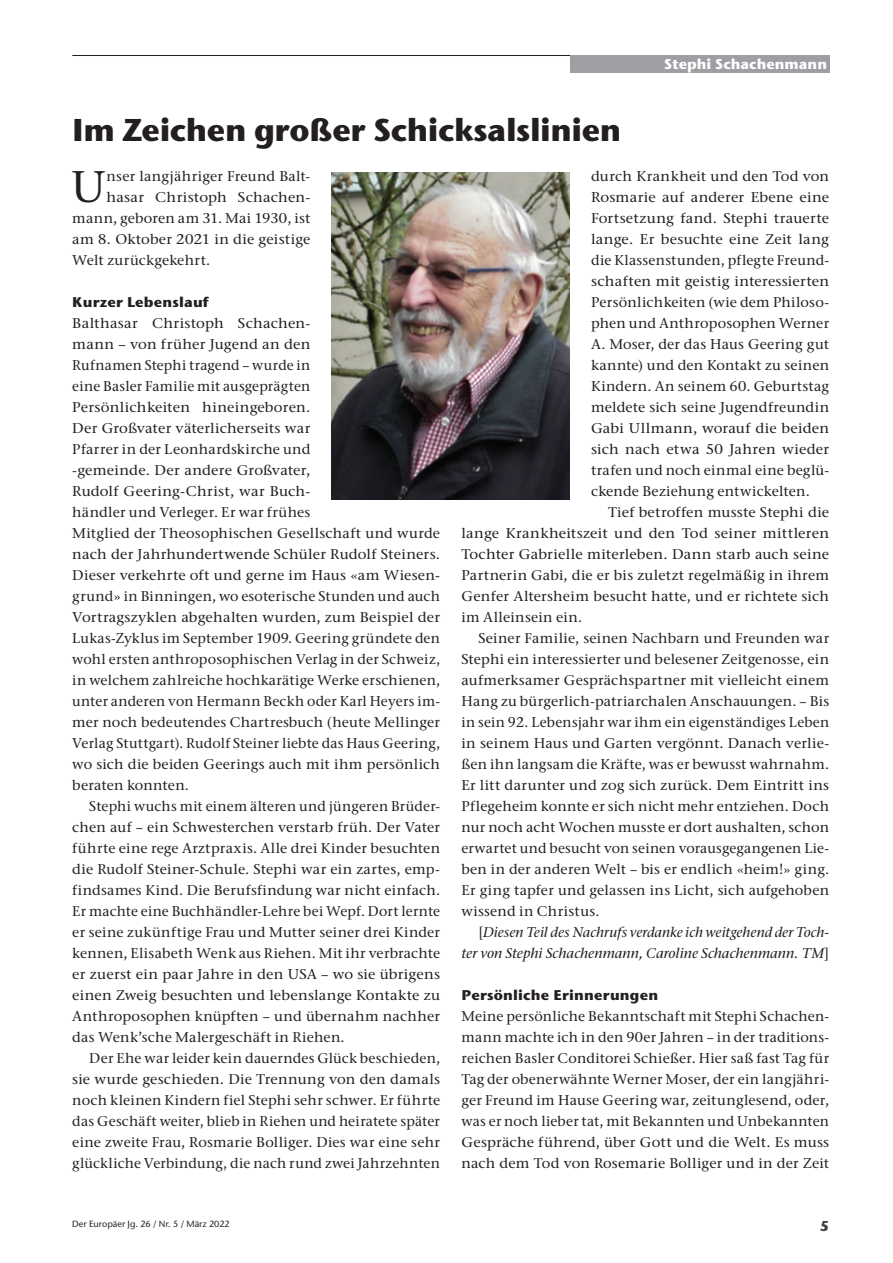
<style>
.page{position:relative;width:893px;height:1263px;background:#fff}
.page>*{position:absolute;margin:0;border:0;box-sizing:border-box;transform-origin:0 0}
.fließtext_initiale_9{font:500 44.1px "Stone Ser ITC Std";color:#231f20}
.titel{font:700 31.5px "Stone Sans ITC Std";letter-spacing:-.015em;color:#231f20}
.Seitenheadline_in_gr{font:700 14.25px "Stone Sans ITC Std";color:#fff}
.t1{font:700 14.25px "Stone Sans ITC Std";color:#3e3e3f}
.fließtext_einzug_9_4{font:500 14.1px/21px "Stone Ser ITC Std";letter-spacing:.02em;color:#231f20;text-align:justify}
.fließtext_9_4{font:500 14.1px/21px "Stone Ser ITC Std";letter-spacing:.01em;color:#231f20;scale:1.05 1}
.fließtext_einzug_9_4-2{font:500 14.1px/21px "Stone Ser ITC Std";letter-spacing:.02em;color:#231f20;text-align:justify;scale:1.04 1}
.fließtext_9_4-2{font:500 14.1px/21px "Stone Ser ITC Std";letter-spacing:.01em;color:#231f20;text-align:justify}
.fließtext_einzug_9_4-3{font:italic 500 14.1px/21px "Stone Ser ITC Std";letter-spacing:.005em;color:#231f20;text-align:right}
.fließtext_initiale_9-2{font:500 14.1px "Stone Ser ITC Std";letter-spacing:.015em;color:#231f20}
.zwischenüberschrift{font:700 14.1px "Stone Sans ITC Std";letter-spacing:.01em;color:#231f20}
.fließtext_initiale_9-3{font:500 14.1px "Stone Ser ITC Std";letter-spacing:.015em;color:#231f20;scale:1.04 1}
.fließtext_initiale_9-4{font:500 14.1px "Stone Ser ITC Std";letter-spacing:.015em;color:#231f20;scale:1.05 1}
.t2{font:500 9px "Stone Sans ITC Std";color:#231f20}
.s1{font-style:normal}
</style>
<div class="page">
<hr style="left:72px;top:55px;width:757px;height:1px;background:#231f20">
<div style="left:570px;top:56px;width:259px;height:17px;background:#9d9fa2"></div>
<img style="left:332px;top:172px;width:238px;height:327px">
<p class="Seitenheadline_in_gr" style="left:664px;top:55px;width:164px">Stephi Schachenmann</p>
<p class="titel" style="left:72px;top:110px;width:551px">Im Zeichen großer Schicksalslinien</p>
<p class="fließtext_initiale_9" style="left:71px;top:160px;width:37px">U</p>
<p class="fließtext_initiale_9-2" style="left:107px;top:168px;width:205px">nser langjähriger Freund Balt-</p>
<p class="fließtext_einzug_9_4-2" style="left:591px;top:166px;width:230px">durch Krankheit und den Tod von Rosmarie auf anderer Ebene eine Fortsetzung fand. Stephi trauerte lange. Er besuchte eine Zeit lang die Klassenstunden, pflegte Freund&shy;schaften mit geistig interessierten Persönlichkeiten (wie dem Philoso&shy;phen und Anthroposophen Werner A. Moser, der das Haus Geering gut kannte) und den Kontakt zu seinen Kindern. An seinem 60. Geburtstag meldete sich seine Jugendfreundin Gabi Ullmann, worauf die beiden sich nach etwa 50 Jahren wieder trafen und noch einmal eine beglü&shy;ckende Beziehung entwickelten.</p>
<p class="fließtext_einzug_9_4-2" style="left:461px;top:502px;width:355px;text-indent:147px">Tief betroffen musste Stephi die lange Krankheitszeit und den Tod seiner mittleren Tochter Gabrielle miterleben. Dann starb auch seine Partnerin Gabi, die er bis zuletzt regelmäßig in ihrem Genfer Altersheim besucht hatte, und er richtete sich im Alleinsein ein.</p>
<p class="fließtext_einzug_9_4" style="left:461px;top:628px;width:369px;text-indent:17px">Seiner Familie, seinen Nachbarn und Freunden war Stephi ein interessierter und belesener Zeitgenosse, ein aufmerksamer Gesprächspartner mit vielleicht einem Hang zu bürgerlich-patriarchalen Anschauungen. – Bis in sein 92. Lebensjahr war ihm ein eigenständiges Leben in seinem Haus und Garten vergönnt. Danach verlie&shy;ßen ihn langsam die Kräfte, was er bewusst wahrnahm.<br>Er litt darunter und zog sich zurück. Dem Eintritt ins Pflegeheim konnte er sich nicht mehr entziehen. Doch nur noch acht Wochen musste er dort aushalten, schon erwartet und besucht von seinen vorausgegangenen Lie&shy;ben in der anderen Welt – bis er endlich «heim!» ging.<br>Er ging tapfer und gelassen ins Licht, sich aufgehoben wissend in Christus.</p>
<p class="fließtext_einzug_9_4-3" style="left:461px;top:922px;width:369px"><span class="s1">[</span>Diesen Teil des Nachrufs verdanke ich weitgehend der Toch&shy;ter von Stephi Schachenmann, Caroline Schachenmann. TM<span class="s1">]</span></p>
<p class="zwischenüberschrift" style="left:461px;top:986px;width:198px">Persönliche Erinnerungen</p>
<p class="fließtext_9_4-2" style="left:461px;top:1006px;width:369px">Meine persönliche Bekanntschaft mit Stephi Schachen&shy;mann machte ich in den 90er Jahren – in der traditions&shy;reichen Basler Conditorei Schießer. Hier saß fast Tag für Tag der obenerwähnte Werner Moser, der ein langjähri&shy;ger Freund im Hause Geering war, zeitunglesend, oder, was er noch lieber tat, mit Bekannten und Unbekannten Gespräche führend, über Gott und die Welt. Es muss nach dem Tod von Rosemarie Bolliger und in der Zeit</p>
<p class="fließtext_initiale_9-4" style="left:107px;top:189px;width:196px">hasar Christoph Schachen-</p>
<p class="fließtext_initiale_9-2" style="left:72px;top:210px;width:240px">mann, geboren am 31. Mai 1930, ist</p>
<p class="fließtext_initiale_9-3" style="left:72px;top:231px;width:230px">am 8. Oktober 2021 in die geistige</p>
<p class="fließtext_initiale_9-2" style="left:72px;top:252px;width:140px">Welt zurückgekehrt.</p>
<p class="zwischenüberschrift" style="left:72px;top:293px;width:138px">Kurzer Lebenslauf</p>
<p class="fließtext_9_4" style="left:72px;top:313px;width:352px">Balthasar Christoph Schachen-<br>mann – von früher Jugend an den<br>Rufnamen Stephi tragend – wurde in<br>eine Basler Familie mit ausgeprägten<br>Persönlichkeiten hineingeboren.<br>Der Großvater väterlicherseits war<br>Pfarrer in der Leonhardskirche und<br>-gemeinde. Der andere Großvater,<br>Rudolf Geering-Christ, war Buch-<br>händler und Verleger. Er war frühes<br>Mitglied der Theosophischen Gesellschaft und wurde nach der Jahrhundertwende Schüler Rudolf Steiners.<br>Dieser verkehrte oft und gerne im Haus «am Wiesen&shy;grund» in Binningen, wo esoterische Stunden und auch Vortragszyklen abgehalten wurden, zum Beispiel der Lukas-Zyklus im September 1909. Geering gründete den wohl ersten anthroposophischen Verlag in der Schweiz, in welchem zahlreiche hochkarätige Werke erschienen, unter anderen von Hermann Beckh oder Karl Heyers im&shy;mer noch bedeutendes Chartresbuch (heute Mellinger Verlag Stuttgart). Rudolf Steiner liebte das Haus Geering, wo sich die beiden Geerings auch mit ihm persönlich beraten konnten.</p>
<p class="fließtext_einzug_9_4" style="left:72px;top:796px;width:369px;text-indent:17px">Stephi wuchs mit einem älteren und jüngeren Brüder&shy;chen auf – ein Schwesterchen verstarb früh. Der Vater führte eine rege Arztpraxis. Alle drei Kinder besuchten die Rudolf Steiner-Schule. Stephi war ein zartes, emp&shy;findsames Kind. Die Berufsfindung war nicht einfach.<br>Er machte eine Buchhändler-Lehre bei Wepf. Dort lernte er seine zukünftige Frau und Mutter seiner drei Kinder kennen, Elisabeth Wenk aus Riehen. Mit ihr verbrachte er zuerst ein paar Jahre in den USA – wo sie übrigens einen Zweig besuchten und lebenslange Kontakte zu Anthroposophen knüpften – und übernahm nachher das Wenk’sche Malergeschäft in Riehen.</p>
<p class="fließtext_einzug_9_4" style="left:72px;top:1048px;width:369px;text-indent:17px">Der Ehe war leider kein dauerndes Glück beschieden, sie wurde geschieden. Die Trennung von den damals noch kleinen Kindern fiel Stephi sehr schwer. Er führte das Geschäft weiter, blieb in Riehen und heiratete später eine zweite Frau, Rosmarie Bolliger. Dies war eine sehr glückliche Verbindung, die nach rund zwei Jahrzehnten</p>
<p class="t2" style="left:72px;top:1218px;width:159px">Der Europäer Jg. 26 / Nr. 5 / März 2022</p>
<p class="t1" style="left:820px;top:1217px;width:11px">5</p>
</div>
